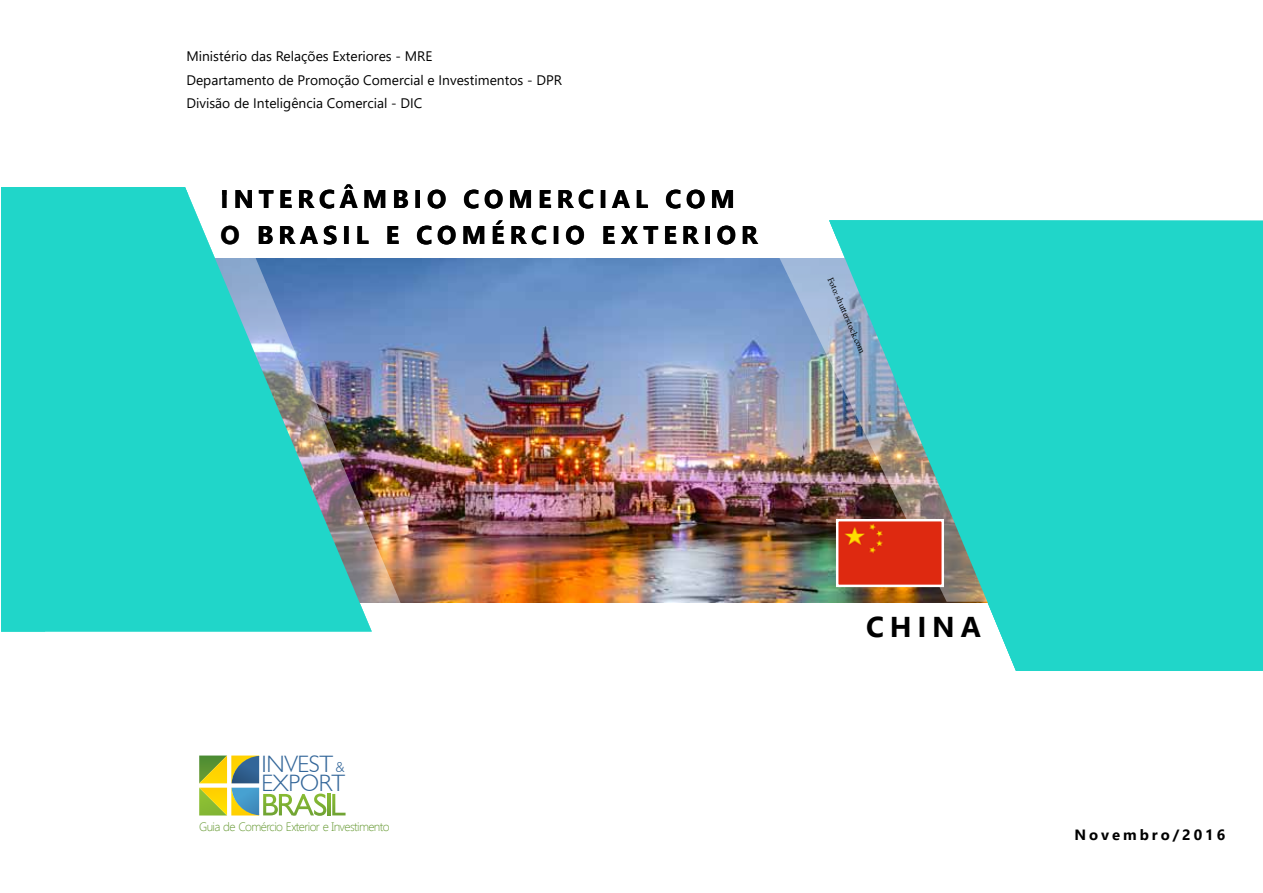
<style>
.page{position:relative;width:1263px;height:893px;background:#fff}
.page>*{position:absolute;margin:0;border:0;box-sizing:border-box;transform-origin:0 0}
.t1{font:700 28.65px "Segoe UI";letter-spacing:.2em;color:#000}
.t2{font:700 25.5px/36px "Segoe UI";letter-spacing:.2em;color:#000}
.t3{font:300 23.7px/18.5px "Humanist 521 BT";letter-spacing:-.01em;color:#369}
.t4{font:700 14.85px "Segoe UI";letter-spacing:.2em;color:#000}
.t5{font:300 14.25px "Humanist 521 BT";color:#369}
.t6{font:13.8px/23.4px "Segoe UI";color:#000}
.t7{font:300 12.15px "Segoe UI";letter-spacing:-.05em;color:#693}
.t8{font:9px "Minion Pro";color:#000}
</style>
<div class="page">
<hr style="left:328px;top:794px;width:3px;height:21px;background:#7eb133">
<svg style="left:332px;top:794px;width:14px;height:21px"></svg>
<svg style="left:199px;top:755px;width:127px;height:61px"></svg>
<img style="left:416px;top:259px;width:355px;height:343px">
<img style="left:45px;top:258px;width:371px;height:374px">
<img style="left:771px;top:258px;width:58px;height:344px">
<svg style="left:829px;top:220px;width:434px;height:451px;fill:#20d6c9"></svg>
<svg style="left:1px;top:187px;width:371px;height:444px;fill:#20d6c9"></svg>
<div style="left:836px;top:519px;width:108px;height:68px;border:2px solid #fff"></div>
<p class="t6" style="left:186px;top:45px;width:377px">Ministério das Relações Exteriores - MRE<br>Departamento de Promoção Comercial e Investimentos - DPR<br>Divisão de Inteligência Comercial - DIC</p>
<h2 class="t2" style="left:220px;top:181px;width:539px">INTERCÂMBIO COMERCIAL COM<br>O BRASIL E COMÉRCIO EXTERIOR</h2>
<p class="t8" style="left:836px;top:275px;width:84px;rotate:67deg">Foto: shutterstock.com</p>
<h3 class="t3" style="left:261px;top:754px;width:85px">INVEST<br>EXPORT</h3>
<p class="t5" style="left:336px;top:759px;width:10px">&amp;</p>
<p class="t7" style="left:199px;top:818px;width:192px">Guia de Comércio Exterior e Investimento</p>
<h1 class="t1" style="left:866px;top:604px;width:116px">CHINA</h1>
<p class="t4" style="left:1074px;top:822px;width:152px">Novembro/2016</p>
</div>
